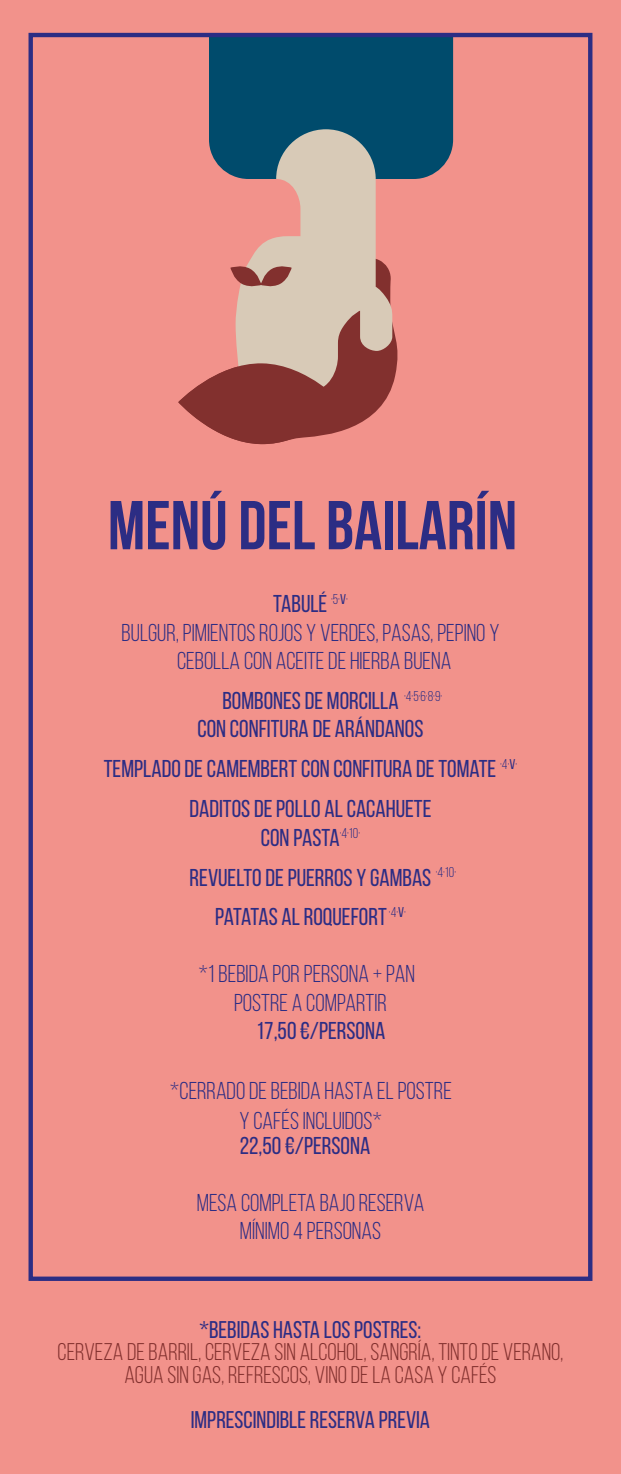
<style>
.page{position:relative;width:621px;height:1474px;background:#fff}
.page>*{position:absolute;margin:0;border:0;box-sizing:border-box;transform-origin:0 0}
.t1{font:700 68.95px "Bebas Neue";color:#2c2d84}
.t2{font:24.32px/28.3px "Bebas Neue";color:#2c2d84;text-align:center}
.t3{font:24.32px/39.9px "Bebas Neue";color:#2c2d84;text-align:center}
.t4{font:24.15px/22.6px "Bebas Neue";color:#82302e;text-align:center}
.t5{font:24.15px "Bebas Neue";color:#2c2d84}
.t6{font:14.17px "Bebas Neue";color:#2c2d84}
.s1{font-style:inherit}
</style>
<div class="page">
<div style="left:0;top:0;width:620px;height:1473px;background:#f2928b"></div>
<svg style="left:344px;top:313px;width:54px;height:117px;fill:#82302e"></svg>
<div style="left:209px;top:38px;width:243px;height:141px;background:#004b6c"></div>
<svg style="left:235px;top:129px;width:157px;height:262px;fill:#d8cab7"></svg>
<svg style="left:178px;top:362px;width:166px;height:83px"></svg>
<svg style="left:230px;top:264px;width:61px;height:24px"></svg>
<div style="left:28px;top:33px;width:564px;height:1247px;border:4px solid #2c2d84"></div>
<h1 class="t1" style="left:108px;top:487px;width:410px">MENÚ DEl BAILARÍN</h1>
<p class="t2" style="left:121px;top:589px;width:379px"><span class="s1">TABULÉ</span> <sup>·5·</sup><sup>V</sup><sup>·<br></sup>BULGUR, PIMIENTOS ROJOS Y VERDES, PASAS, PEPINO Y<br>CEBOLLA CON ACEITE DE HIERBA BUENA</p>
<p class="t3" style="left:197px;top:686px;width:227px;line-height:28.3px">BOMBONES DE MORCILLA<br>CON CONFITURA DE ARÁNDANOS</p>
<p class="t3" style="left:104px;top:748px;width:414px">TEMPLADO DE CAMEMBERT CON CONFITURA DE TOMATE <sup>·4·</sup><sup>V</sup><sup>·<br></sup>DADITOS DE POLLO AL CACAHUETE</p>
<p class="t3" style="left:189px;top:817px;width:243px">CON PASTA<sup>·4·10·<br></sup>REVUELTO DE PUERROS Y GAMBAS<br>PATATAS AL ROQUEFORT <sup>·4·</sup><sup>V</sup><sup>·</sup></p>
<p class="t2" style="left:198px;top:959px;width:218px">*1 BEBIDA POR PERSONA + PAN<br>POSTRE A COMPARTIR</p>
<p class="t3" style="left:256px;top:1010px;width:131px">17,50 €/PERSONA</p>
<p class="t6" style="left:404px;top:688px;width:40px">·4·5·6·8·9·</p>
<p class="t6" style="left:435px;top:864px;width:22px">·4·10·</p>
<p class="t2" style="left:170px;top:1076px;width:283px;line-height:29.2px">*CERRADO DE BEBIDA HASTA EL POSTRE<br>Y CAFÉS INCLUIDOS*</p>
<p class="t3" style="left:239px;top:1125px;width:132px">22,50 €/PERSONA</p>
<p class="t2" style="left:196px;top:1188px;width:229px">MESA COMPLETA BAJO RESERVA<br>MÍNIMO 4 PERSONAS</p>
<p class="t5" style="left:199px;top:1316px;width:223px">*BEBIDAS HASTA LOS POSTRES:</p>
<p class="t4" style="left:58px;top:1340px;width:507px">CERVEZA DE BARRIL, CERVEZA SIN ALCOHOL, SANGRÍA, TINTO DE VERANO,<br>AGUA SIN GAS, REFRESCOS, VINO DE LA CASA Y CAFÉS</p>
<p class="t5" style="left:191px;top:1406px;width:240px">IMPRESCINDIBLE RESERVA PREVIA</p>
</div>
